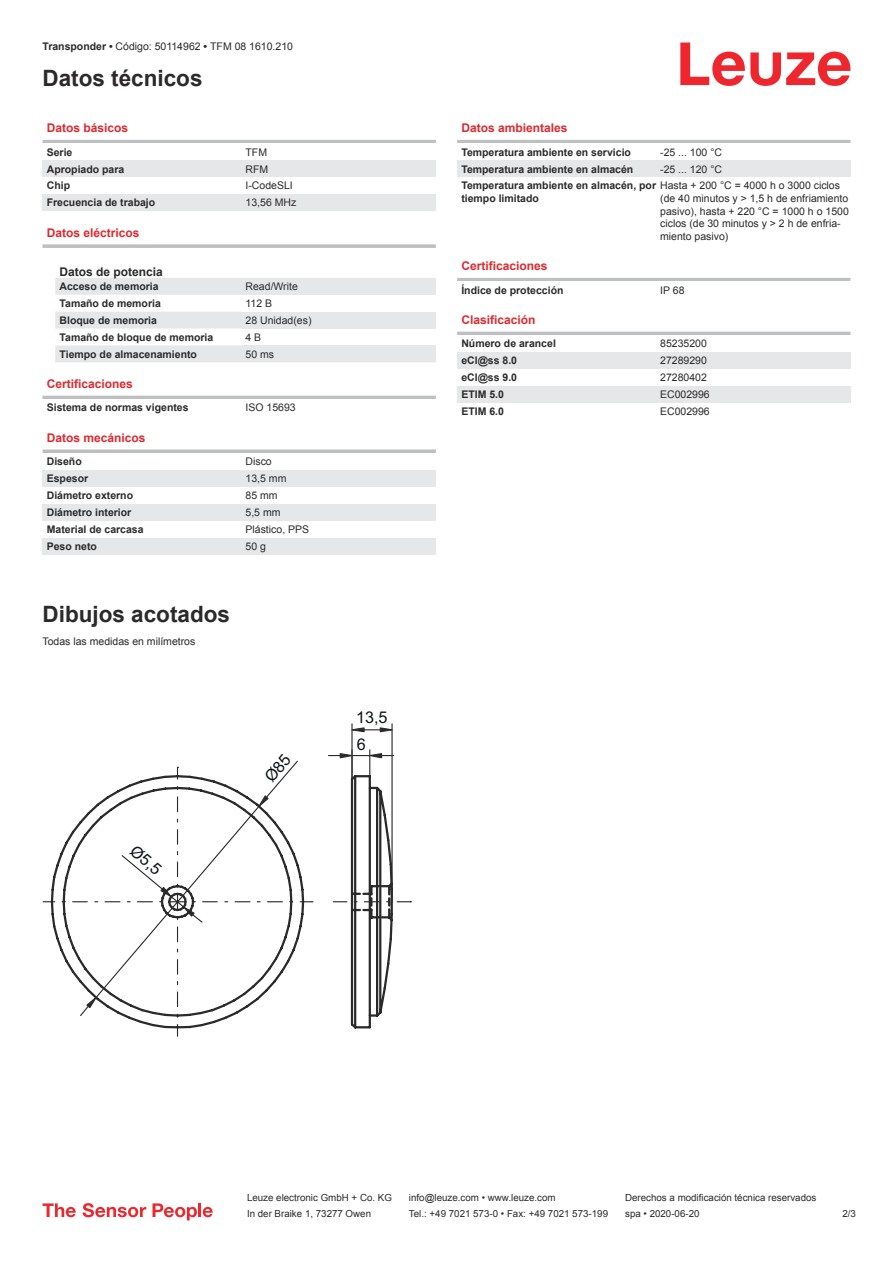
<style>
.page{position:relative;width:893px;height:1263px;background:#fff}
.page>*{position:absolute;margin:0;border:0;box-sizing:border-box;transform-origin:0 0}
.t1{font:700 22.5px "Arial";color:#2b292a}
.t2{font:16.2px "Arial";color:#0f1319}
.t3{font:700 12px "Arial";color:#db2a30}
.t4{font:700 12px "Arial";color:#2b292a}
.t5{font:10.5px/12.6px "Arial";color:#2b292a}
.t6{font:700 10.5px "Arial";color:#2b292a}
.t7{font:9.75px "Arial";color:#2b292a}
.s1{font-weight:700}
</style>
<div class="page">
<svg style="left:680px;top:43px;width:170px;height:43px"></svg>
<svg style="left:55px;top:278px;width:187px;height:84px;fill:#e6e7e9"></svg>
<hr style="left:43px;top:140px;width:393px;height:3px;background:#bdbfc1">
<div style="left:43px;top:160px;width:199px;height:17px;background:#e6e7e9"></div>
<div style="left:242px;top:160px;width:194px;height:17px;background:#e6e7e9"></div>
<div style="left:43px;top:194px;width:199px;height:17px;background:#e6e7e9"></div>
<div style="left:242px;top:194px;width:194px;height:17px;background:#e6e7e9"></div>
<svg style="left:43px;top:244px;width:393px;height:4px;fill:#c0c2c3"></svg>
<div style="left:242px;top:278px;width:194px;height:17px;background:#e6e7e9"></div>
<div style="left:242px;top:312px;width:194px;height:17px;background:#e6e7e9"></div>
<div style="left:242px;top:345px;width:194px;height:17px;background:#e6e7e9"></div>
<hr style="left:43px;top:396px;width:393px;height:3px;background:#bdbfc1">
<svg style="left:43px;top:449px;width:393px;height:4px;fill:#bdbfc1"></svg>
<div style="left:43px;top:470px;width:199px;height:17px;background:#e6e7e9"></div>
<div style="left:242px;top:470px;width:194px;height:17px;background:#e6e7e9"></div>
<div style="left:43px;top:504px;width:199px;height:17px;background:#e6e7e9"></div>
<div style="left:242px;top:504px;width:194px;height:17px;background:#e6e7e9"></div>
<div style="left:43px;top:538px;width:199px;height:16px;background:#e6e7e9"></div>
<div style="left:242px;top:538px;width:194px;height:16px;background:#e6e7e9"></div>
<hr style="left:457px;top:140px;width:393px;height:3px;background:#bdbfc1">
<div style="left:457px;top:160px;width:200px;height:17px;background:#e6e7e9"></div>
<div style="left:657px;top:160px;width:193px;height:17px;background:#e6e7e9"></div>
<hr style="left:457px;top:278px;width:393px;height:3px;background:#bdbfc1">
<hr style="left:457px;top:332px;width:393px;height:3px;background:#bdbfc1">
<div style="left:457px;top:352px;width:200px;height:17px;background:#e6e7e9"></div>
<div style="left:657px;top:352px;width:193px;height:17px;background:#e6e7e9"></div>
<div style="left:457px;top:386px;width:200px;height:17px;background:#e6e7e9"></div>
<div style="left:657px;top:386px;width:193px;height:17px;background:#e6e7e9"></div>
<svg style="left:43px;top:1203px;width:33px;height:14px"></svg>
<svg style="left:83px;top:1203px;width:63px;height:14px"></svg>
<svg style="left:153px;top:1203px;width:44px;height:17px"></svg>
<hr style="left:198px;top:1203px;width:3px;height:14px;background:#ed272d">
<svg style="left:203px;top:1207px;width:10px;height:10px"></svg>
<hr style="left:351px;top:724px;width:2px;height:55px;background:#2b292a">
<hr style="left:391px;top:724px;width:2px;height:178px;background:#2b292a">
<svg style="left:351px;top:727px;width:44px;height:53px"></svg>
<svg style="left:292px;top:752px;width:91px;height:134px"></svg>
<svg style="left:43px;top:766px;width:270px;height:271px"></svg>
<svg style="left:85px;top:886px;width:326px;height:132px"></svg>
<svg style="left:264px;top:766px;width:28px;height:17px"></svg>
<p class="t5" style="left:43px;top:41px;width:252px"><span class="s1">Transponder •</span> Código: 50114962 <span class="s1">•</span> TFM 08 1610.210</p>
<h1 class="t1" style="left:43px;top:70px;width:162px">Datos técnicos</h1>
<p class="t3" style="left:47px;top:123px;width:83px">Datos básicos</p>
<p class="t6" style="left:47px;top:148px;width:27px">Serie</p>
<p class="t5" style="left:246px;top:147px;width:23px">TFM</p>
<p class="t6" style="left:47px;top:165px;width:79px">Apropiado para</p>
<p class="t5" style="left:246px;top:164px;width:24px">RFM</p>
<p class="t6" style="left:47px;top:182px;width:25px">Chip</p>
<p class="t5" style="left:246px;top:180px;width:49px">I-CodeSLI</p>
<p class="t6" style="left:47px;top:199px;width:110px">Frecuencia de trabajo</p>
<p class="t5" style="left:246px;top:197px;width:52px">13,56 MHz</p>
<p class="t3" style="left:47px;top:228px;width:94px">Datos eléctricos</p>
<p class="t4" style="left:60px;top:267px;width:105px">Datos de potencia</p>
<p class="t6" style="left:60px;top:282px;width:101px">Acceso de memoria</p>
<p class="t5" style="left:246px;top:281px;width:54px">Read/Write</p>
<p class="t6" style="left:60px;top:299px;width:103px">Tamaño de memoria</p>
<p class="t5" style="left:246px;top:298px;width:28px">112 B</p>
<p class="t6" style="left:60px;top:316px;width:99px">Bloque de memoria</p>
<p class="t5" style="left:246px;top:315px;width:67px">28 Unidad(es)</p>
<p class="t6" style="left:60px;top:333px;width:155px">Tamaño de bloque de memoria</p>
<p class="t5" style="left:246px;top:332px;width:17px">4 B</p>
<p class="t6" style="left:60px;top:350px;width:139px">Tiempo de almacenamiento</p>
<p class="t5" style="left:246px;top:349px;width:30px">50 ms</p>
<p class="t3" style="left:47px;top:379px;width:88px">Certificaciones</p>
<p class="t6" style="left:47px;top:404px;width:143px">Sistema de normas vigentes</p>
<p class="t5" style="left:246px;top:402px;width:52px">ISO 15693</p>
<p class="t3" style="left:47px;top:433px;width:100px">Datos mecánicos</p>
<p class="t6" style="left:47px;top:458px;width:37px">Diseño</p>
<p class="t5" style="left:246px;top:456px;width:28px">Disco</p>
<p class="t6" style="left:47px;top:474px;width:43px">Espesor</p>
<p class="t5" style="left:246px;top:473px;width:42px">13,5 mm</p>
<p class="t6" style="left:47px;top:491px;width:88px">Diámetro externo</p>
<p class="t5" style="left:246px;top:490px;width:34px">85 mm</p>
<p class="t6" style="left:47px;top:508px;width:86px">Diámetro interior</p>
<p class="t5" style="left:246px;top:507px;width:37px">5,5 mm</p>
<p class="t6" style="left:47px;top:525px;width:98px">Material de carcasa</p>
<p class="t5" style="left:246px;top:524px;width:65px">Plástico, PPS</p>
<p class="t6" style="left:47px;top:542px;width:52px">Peso neto</p>
<p class="t5" style="left:246px;top:541px;width:22px">50 g</p>
<h1 class="t1" style="left:43px;top:605px;width:189px">Dibujos acotados</h1>
<p class="t5" style="left:43px;top:635px;width:154px">Todas las medidas en milímetros</p>
<h2 class="t2" style="left:137px;top:844px;width:37px;rotate:40deg">Ø5,5</h2>
<h2 class="t2" style="left:356px;top:711px;width:33px">13,5</h2>
<h2 class="t2" style="left:357px;top:738px;width:11px">6</h2>
<p class="t3" style="left:461px;top:123px;width:108px">Datos ambientales</p>
<p class="t6" style="left:461px;top:148px;width:171px">Temperatura ambiente en servicio</p>
<p class="t5" style="left:660px;top:147px;width:63px">-25 ... 100 °C</p>
<p class="t6" style="left:461px;top:165px;width:173px">Temperatura ambiente en almacén</p>
<p class="t5" style="left:461px;top:161px;width:380px;line-height:17px;text-indent:199px">-25 ... 120 °C<br><span class="s1">Temperatura ambiente en almacén, por</span> Hasta + 200 °C = 4000 h o 3000 ciclos</p>
<p class="t6" style="left:461px;top:194px;width:79px">tiempo limitado</p>
<p class="t5" style="left:660px;top:193px;width:190px">(de 40 minutos y &gt; 1,5 h de enfriamiento pasivo), hasta + 220 °C = 1000 h o 1500 ciclos (de 30 minutos y &gt; 2 h de enfria&shy;miento pasivo)</p>
<p class="t3" style="left:461px;top:261px;width:88px">Certificaciones</p>
<p class="t6" style="left:461px;top:286px;width:104px">Índice de protección</p>
<p class="t5" style="left:660px;top:285px;width:26px">IP 68</p>
<p class="t3" style="left:461px;top:315px;width:76px">Clasificación</p>
<p class="t6" style="left:461px;top:340px;width:96px">Número de arancel</p>
<p class="t5" style="left:660px;top:338px;width:48px">85235200</p>
<p class="t6" style="left:461px;top:357px;width:57px">eCl@ss 8.0</p>
<p class="t5" style="left:660px;top:355px;width:48px">27289290</p>
<p class="t6" style="left:461px;top:374px;width:57px">eCl@ss 9.0</p>
<p class="t5" style="left:660px;top:372px;width:48px">27280402</p>
<p class="t6" style="left:461px;top:390px;width:44px">ETIM 5.0</p>
<p class="t5" style="left:660px;top:389px;width:51px">EC002996</p>
<p class="t6" style="left:461px;top:407px;width:44px">ETIM 6.0</p>
<p class="t5" style="left:660px;top:406px;width:51px">EC002996</p>
<p class="t7" style="left:247px;top:1194px;width:146px">Leuze electronic GmbH + Co. KG</p>
<p class="t7" style="left:409px;top:1194px;width:148px">info@leuze.com • www.leuze.com</p>
<p class="t7" style="left:625px;top:1194px;width:193px">Derechos a modificación técnica reservados</p>
<p class="t7" style="left:247px;top:1210px;width:126px">In der Braike 1, 73277 Owen</p>
<p class="t7" style="left:409px;top:1210px;width:201px">Tel.: +49 7021 573-0 • Fax: +49 7021 573-199</p>
<p class="t7" style="left:625px;top:1210px;width:76px">spa • 2020-06-20</p>
<p class="t7" style="left:842px;top:1210px;width:15px">2 /3</p>
</div>
